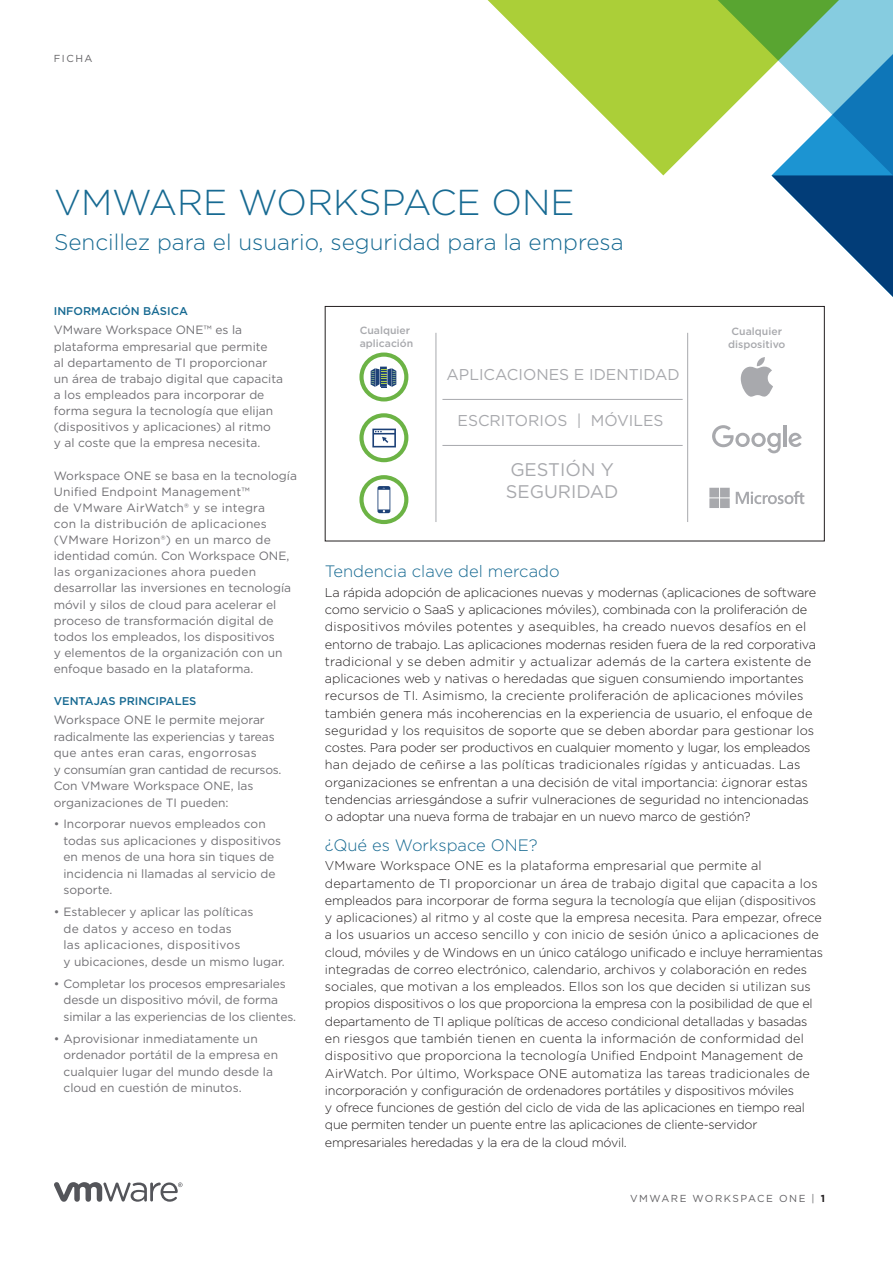
<style>
.page{position:relative;width:893px;height:1263px;background:#fff}
.page>*{position:absolute;margin:0;border:0;box-sizing:border-box;transform-origin:0 0}
._1a__MAIN_TITLE{font:300 36px "Gotham";color:#176a92}
._1a__MAIN_TITLE-2{font:300 22.5px "Gotham";color:#176a92}
.t1{font:18.3px/21.9px "Gotham";color:#a8a9ad}
._4a__SUBHEAD-1{font:300 16.5px "Gotham";color:#176a92}
.t2{font:15.6px "Gotham";color:#a8a9ad}
._3a__BODY_TEXT{font:300 12.75px/17.2px "Gotham";letter-spacing:-.01em;color:#231f20}
._5b__SIDEBAR-BODY{font:12px/16.2px "Gotham";color:#717074}
._5c__SIDEBAR-BULLET{font:12px/16.5px "Gotham";color:#717074}
._5a__SIDEBAR-HEAD{font:500 11.25px "Gotham";color:#176a92}
.t3{font:500 10.5px/12.6px "Gotham";color:#a8a9ad}
.FOLIO-BOTTOM-GRAY{font:10.2px "Gotham";letter-spacing:.15em;color:#636265}
.FOLIO-TOP-GRAY{font:10.2px "Gotham";letter-spacing:.15em;color:#636265}
.s1{font-weight:700;color:#231f20}
</style>
<div class="page">
<svg style="left:54px;top:1182px;width:129px;height:20px"></svg>
<svg style="left:487px;top:0;width:217px;height:175px;fill:#abcf38"></svg>
<svg style="left:704px;top:0;width:189px;height:311px"></svg>
<svg style="left:741px;top:357px;width:32px;height:40px"></svg>
<svg style="left:712px;top:425px;width:69px;height:28px"></svg>
<hr style="left:783px;top:425px;width:3px;height:22px;background:#a8a9ad">
<svg style="left:789px;top:433px;width:13px;height:14px"></svg>
<svg style="left:736px;top:491px;width:68px;height:13px"></svg>
<svg style="left:709px;top:488px;width:21px;height:20px"></svg>
<div style="left:359px;top:352px;width:49px;height:49px;border:4px solid #6cb345;border-radius:50%"></div>
<svg style="left:371px;top:367px;width:25px;height:21px"></svg>
<div style="left:359px;top:413px;width:49px;height:49px;border:4px solid #6cb345;border-radius:50%"></div>
<svg style="left:372px;top:429px;width:24px;height:18px"></svg>
<div style="left:359px;top:475px;width:49px;height:49px;border:4px solid #6cb345;border-radius:50%"></div>
<svg style="left:377px;top:486px;width:13px;height:27px"></svg>
<hr style="left:442px;top:399px;width:241px;height:1px;background:#a8a9ad">
<hr style="left:442px;top:445px;width:241px;height:1px;background:#a8a9ad">
<hr style="left:436px;top:333px;width:1px;height:189px;background:#a8a9ad">
<hr style="left:687px;top:333px;width:1px;height:189px;background:#a8a9ad">
<div style="left:325px;top:306px;width:499px;height:235px;border:1px solid #231f20"></div>
<p class="FOLIO-TOP-GRAY" style="left:54px;top:52px;width:40px">FICHA</p>
<p class="_1a__MAIN_TITLE" style="left:54px;top:180px;width:522px">VMWARE WORKSPACE ONE</p>
<p class="_1a__MAIN_TITLE-2" style="left:54px;top:227px;width:571px">Sencillez para el usuario, seguridad para la empresa</p>
<p class="_5a__SIDEBAR-HEAD" style="left:54px;top:304px;width:136px">INFORMACIÓN BÁSICA</p>
<p class="_5b__SIDEBAR-BODY" style="left:54px;top:322px;width:231px">VMware Workspace ONE™ es la plataforma empresarial que permite<br>al departamento de TI proporcionar un área de trabajo digital que capacita a los empleados para incorporar de forma segura la tecnología que elijan (dispositivos y aplicaciones) al ritmo<br>y al coste que la empresa necesita.</p>
<p class="_5b__SIDEBAR-BODY" style="left:54px;top:467px;width:245px">Workspace ONE se basa en la tecnología Unified Endpoint Management™<br>de VMware AirWatch® y se integra<br>con la distribución de aplicaciones (VMware Horizon®) en un marco de identidad común. Con Workspace ONE, las organizaciones ahora pueden desarrollar las inversiones en tecnología móvil y silos de cloud para acelerar el proceso de transformación digital de todos los empleados, los dispositivos<br>y elementos de la organización con un enfoque basado en la plataforma.</p>
<p class="_5a__SIDEBAR-HEAD" style="left:54px;top:693px;width:144px">VENTAJAS PRINCIPALES</p>
<p class="_5c__SIDEBAR-BULLET" style="left:54px;top:711px;width:229px">Workspace ONE le permite mejorar radicalmente las experiencias y tareas que antes eran caras, engorrosas<br>y consumían gran cantidad de recursos.<br>Con VMware Workspace ONE, las organizaciones de TI pueden:</p>
<p class="_5b__SIDEBAR-BODY" style="left:63px;top:816px;width:219px;text-indent:-10px">• Incorporar nuevos empleados con todas sus aplicaciones y dispositivos en menos de una hora sin tiques de incidencia ni llamadas al servicio de soporte.</p>
<p class="_5b__SIDEBAR-BODY" style="left:63px;top:904px;width:223px;text-indent:-10px">• Establecer y aplicar las políticas<br>de datos y acceso en todas<br>las aplicaciones, dispositivos<br>y ubicaciones, desde un mismo lugar.</p>
<p class="_5b__SIDEBAR-BODY" style="left:63px;top:975px;width:234px;text-indent:-10px">• Completar los procesos empresariales desde un dispositivo móvil, de forma similar a las experiencias de los clientes.</p>
<p class="_5b__SIDEBAR-BODY" style="left:63px;top:1030px;width:216px;text-indent:-10px">• Aprovisionar inmediatamente un ordenador portátil de la empresa en cualquier lugar del mundo desde la cloud en cuestión de minutos.</p>
<p class="t3" style="left:360px;top:324px;width:55px">Cualquier aplicación</p>
<p class="t2" style="left:447px;top:365px;width:235px">APLICACIONES E IDENTIDAD</p>
<p class="t2" style="left:458px;top:411px;width:208px">ESCRITORIOS | MÓVILES</p>
<p class="t1" style="left:506px;top:458px;width:114px">GESTIÓN Y<br>SEGURIDAD</p>
<p class="t3" style="left:728px;top:325px;width:59px;text-align:center">Cualquier dispositivo</p>
<p class="_4a__SUBHEAD-1" style="left:325px;top:561px;width:236px">Tendencia clave del mercado</p>
<p class="_3a__BODY_TEXT" style="left:325px;top:583px;width:493px">La rápida adopción de aplicaciones nuevas y modernas (aplicaciones de software como servicio o SaaS y aplicaciones móviles), combinada con la proliferación de dispositivos móviles potentes y asequibles, ha creado nuevos desafíos en el entorno de trabajo. Las aplicaciones modernas residen fuera de la red corporativa tradicional y se deben admitir y actualizar además de la cartera existente de aplicaciones web y nativas o heredadas que siguen consumiendo importantes recursos de TI. Asimismo, la creciente proliferación de aplicaciones móviles también genera más incoherencias en la experiencia de usuario, el enfoque de seguridad y los requisitos de soporte que se deben abordar para gestionar los costes. Para poder ser productivos en cualquier momento y lugar, los empleados han dejado de ceñirse a las políticas tradicionales rígidas y anticuadas. Las organizaciones se enfrentan a una decisión de vital importancia: ¿ignorar estas tendencias arriesgándose a sufrir vulneraciones de seguridad no intencionadas o adoptar una nueva forma de trabajar en un nuevo marco de gestión?</p>
<p class="_4a__SUBHEAD-1" style="left:325px;top:835px;width:214px">¿Qué es Workspace ONE?</p>
<p class="_3a__BODY_TEXT" style="left:325px;top:857px;width:500px">VMware Workspace ONE es la plataforma empresarial que permite al departamento de TI proporcionar un área de trabajo digital que capacita a los empleados para incorporar de forma segura la tecnología que elijan (dispositivos y aplicaciones) al ritmo y al coste que la empresa necesita. Para empezar, ofrece a los usuarios un acceso sencillo y con inicio de sesión único a aplicaciones de cloud, móviles y de Windows en un único catálogo unificado e incluye herramientas integradas de correo electrónico, calendario, archivos y colaboración en redes sociales, que motivan a los empleados. Ellos son los que deciden si utilizan sus propios dispositivos o los que proporciona la empresa con la posibilidad de que el departamento de TI aplique políticas de acceso condicional detalladas y basadas en riesgos que también tienen en cuenta la información de conformidad del dispositivo que proporciona la tecnología Unified Endpoint Management de AirWatch. Por último, Workspace ONE automatiza las tareas tradicionales de incorporación y configuración de ordenadores portátiles y dispositivos móviles<br>y ofrece funciones de gestión del ciclo de vida de las aplicaciones en tiempo real que permiten tender un puente entre las aplicaciones de cliente-servidor empresariales heredadas y la era de la cloud móvil.</p>
<p class="FOLIO-BOTTOM-GRAY" style="left:630px;top:1191px;width:196px">VMWARE WORKSPACE ONE | <span class="s1">1</span></p>
</div>
